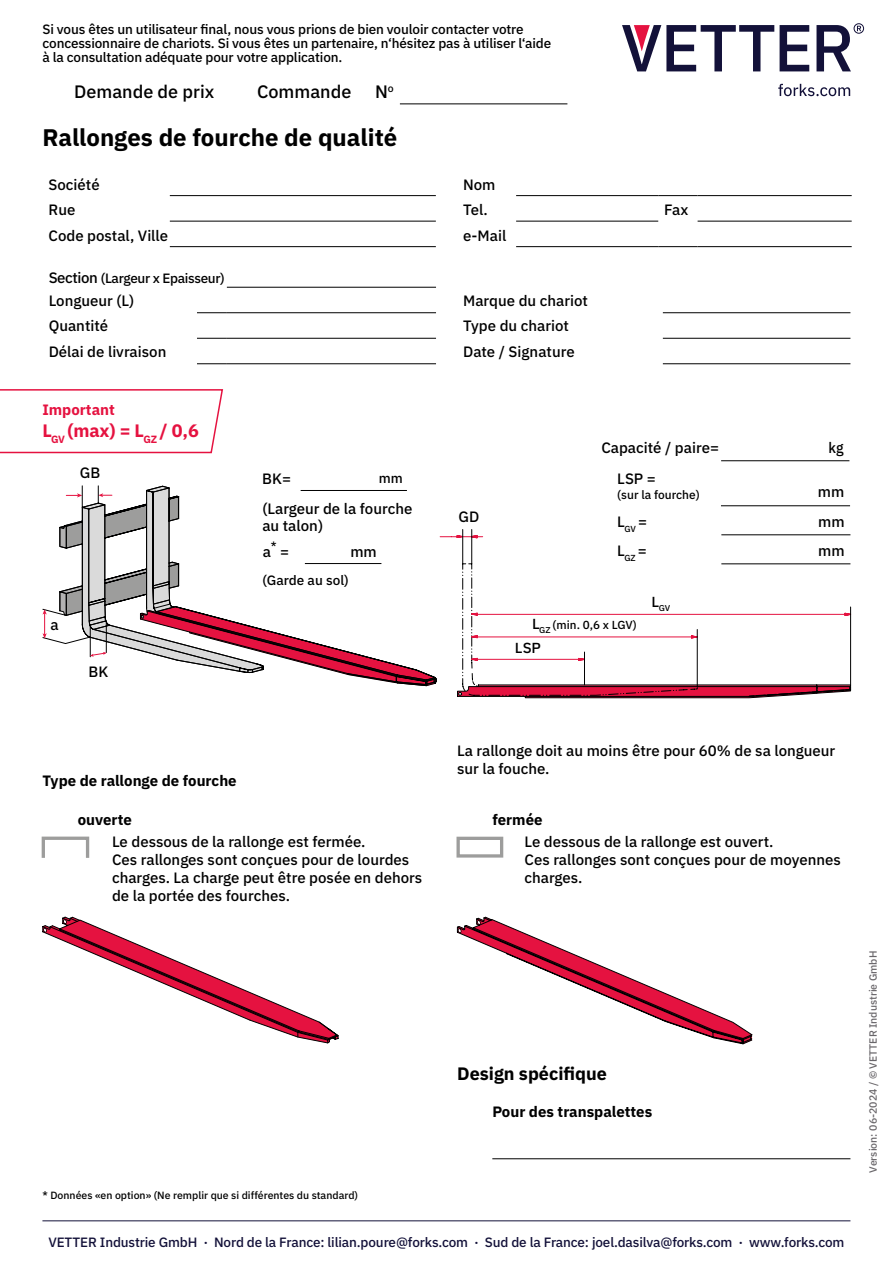
<style>
.page{position:relative;width:893px;height:1263px;background:#fff}
.page>*{position:absolute;margin:0;border:0;box-sizing:border-box;transform-origin:0 0}
.t1{font:700 24px "IBM Plex Sans";color:#000}
.t2{font:500 18px "IBM Plex Sans";color:#000}
.t3{font:700 18px "IBM Plex Sans";color:#e51240}
.t4{font:700 18px "IBM Plex Sans";color:#000}
.t5{font:500 15px/25.5px "IBM Plex Sans";color:#000}
.t6{font:700 15px "IBM Plex Sans";color:#000}
.t7{font:700 15px "IBM Plex Sans";color:#e51240}
.t8{font:500 15px "IBM Plex Sans";color:#000;scale:.93 1}
.t9{font:500 14.55px "IBM Plex Sans";color:#000}
.t10{font:500 13.65px "IBM Plex Sans";color:#000}
.t11{font:500 13.5px/14.2px "IBM Plex Sans";letter-spacing:-.01em;color:#000}
.t12{font:500 13.5px "IBM Plex Sans";letter-spacing:-.01em;color:#131139}
.t13{font:500 12px "IBM Plex Sans";color:#000}
.t14{font:500 11.7px "IBM Plex Sans";letter-spacing:-.01em;color:#000}
.t15{font:500 10.5px "IBM Plex Sans";color:#000}
.t16{font:500 10.5px "IBM Plex Sans";color:#69666a}
.t17{font:500 8.55px "IBM Plex Sans";color:#000}
.s1{font-size:15px}
.s2{font-size:14.55px}
</style>
<div class="page">
<hr style="left:170px;top:195px;width:266px;height:1px;background:#000">
<hr style="left:170px;top:221px;width:266px;height:1px;background:#000">
<hr style="left:170px;top:246px;width:266px;height:1px;background:#000">
<hr style="left:516px;top:195px;width:142px;height:1px;background:#000">
<hr style="left:658px;top:195px;width:40px;height:1px;background:#000">
<hr style="left:698px;top:195px;width:154px;height:1px;background:#000">
<hr style="left:516px;top:221px;width:142px;height:1px;background:#000">
<hr style="left:516px;top:246px;width:142px;height:1px;background:#000">
<hr style="left:658px;top:246px;width:40px;height:1px;background:#000">
<hr style="left:698px;top:246px;width:154px;height:1px;background:#000">
<hr style="left:698px;top:221px;width:154px;height:1px;background:#000">
<hr style="left:227px;top:287px;width:209px;height:1px;background:#000">
<hr style="left:197px;top:312px;width:30px;height:1px;background:#000">
<hr style="left:227px;top:312px;width:209px;height:1px;background:#000">
<hr style="left:197px;top:338px;width:30px;height:1px;background:#000">
<hr style="left:227px;top:338px;width:209px;height:1px;background:#000">
<hr style="left:197px;top:363px;width:30px;height:1px;background:#000">
<hr style="left:227px;top:363px;width:209px;height:1px;background:#000">
<hr style="left:663px;top:312px;width:187px;height:1px;background:#000">
<hr style="left:663px;top:338px;width:187px;height:1px;background:#000">
<hr style="left:663px;top:363px;width:187px;height:1px;background:#000">
<hr style="left:42px;top:1220px;width:808px;height:1px;background:#131139">
<svg style="left:622px;top:25px;width:152px;height:46px"></svg>
<svg style="left:780px;top:25px;width:29px;height:46px"></svg>
<svg style="left:816px;top:23px;width:48px;height:48px"></svg>
<svg style="left:778px;top:84px;width:72px;height:12px"></svg>
<hr style="left:400px;top:103px;width:167px;height:1px;background:#000">
<svg style="left:43px;top:609px;width:4px;height:29px"></svg>
<svg style="left:60px;top:493px;width:792px;height:205px"></svg>
<hr style="left:462px;top:529px;width:1px;height:35px;background:#000">
<hr style="left:471px;top:529px;width:1px;height:35px;background:#000">
<hr style="left:584px;top:652px;width:1px;height:33px;background:#000">
<hr style="left:697px;top:629px;width:1px;height:57px;background:#000">
<hr style="left:850px;top:607px;width:1px;height:78px;background:#000">
<hr style="left:721px;top:534px;width:129px;height:1px;background:#000">
<hr style="left:721px;top:563px;width:129px;height:1px;background:#000">
<hr style="left:301px;top:490px;width:106px;height:1px;background:#000">
<hr style="left:305px;top:563px;width:76px;height:1px;background:#000">
<svg style="left:0;top:389px;width:224px;height:65px"></svg>
<hr style="left:492px;top:1158px;width:358px;height:1px;background:#000">
<div style="left:456px;top:837px;width:47px;height:20px;border:3px solid #9d9d9c"></div>
<div style="left:42px;top:836px;width:47px;height:23px;border:3px solid #9d9d9c"></div>
<svg style="left:42px;top:916px;width:297px;height:127px"></svg>
<svg style="left:457px;top:916px;width:296px;height:128px"></svg>
<hr style="left:721px;top:460px;width:128px;height:1px;background:#000">
<hr style="left:721px;top:505px;width:129px;height:1px;background:#000">
<p class="t11" style="left:43px;top:21px;width:510px">Si vous êtes un utilisateur final, nous vous prions de bien vouloir contacter votre concessionnaire de chariots. Si vous êtes un partenaire, n‘hésitez pas à utiliser l‘aide à la consultation adéquate pour votre application.</p>
<p class="t2" style="left:74px;top:77px;width:142px">Demande de prix</p>
<p class="t2" style="left:257px;top:77px;width:96px">Commande</p>
<p class="t2" style="left:375px;top:77px;width:20px">N<sup>o</sup></p>
<h1 class="t1" style="left:43px;top:119px;width:356px">Rallonges de fourche de qualité</h1>
<p class="t5" style="left:49px;top:170px;width:121px">Société<br>Rue<br>Code postal, Ville</p>
<p class="t5" style="left:463px;top:170px;width:34px">Nom<br>Tel.</p>
<p class="t5" style="left:463px;top:221px;width:45px">e-Mail</p>
<p class="t11" style="left:49px;top:270px;width:178px"><span class="s1">Section</span> (Largeur x Epaisseur)</p>
<p class="t5" style="left:49px;top:286px;width:119px">Longueur (L)<br>Quantité<br>Délai de livraison</p>
<p class="t5" style="left:463px;top:286px;width:126px">Marque du chariot<br>Type du chariot<br>Date / Signature</p>
<p class="t5" style="left:664px;top:196px;width:26px">Fax</p>
<p class="t7" style="left:42px;top:397px;width:74px">Important</p>
<p class="t3" style="left:42px;top:416px;width:158px">L<sub>GV</sub> (max) = L<sub>GZ</sub> / 0,6</p>
<p class="t5" style="left:80px;top:458px;width:22px">GB</p>
<p class="t5" style="left:262px;top:464px;width:30px">BK=</p>
<p class="t10" style="left:379px;top:468px;width:26px">mm</p>
<p class="t5" style="left:262px;top:499px;width:152px;line-height:16.5px">(Largeur de la fourche au talon)</p>
<p class="t5" style="left:263px;top:538px;width:28px">a<sup>*</sup> =</p>
<p class="t5" style="left:350px;top:537px;width:28px">mm</p>
<p class="t11" style="left:262px;top:572px;width:88px">(Garde au sol)</p>
<p class="t5" style="left:459px;top:503px;width:22px">GD</p>
<p class="t5" style="left:601px;top:434px;width:119px">Capacité / paire=</p>
<p class="t8" style="left:829px;top:436px;width:18px">kg</p>
<p class="t5" style="left:617px;top:465px;width:40px">LSP =</p>
<p class="t13" style="left:617px;top:485px;width:84px">(sur la fourche)</p>
<p class="t5" style="left:818px;top:478px;width:28px">mm</p>
<p class="t5" style="left:617px;top:508px;width:31px">L<sub>GV</sub> =</p>
<p class="t5" style="left:818px;top:508px;width:28px">mm</p>
<p class="t5" style="left:617px;top:537px;width:31px">L<sub>GZ</sub> =</p>
<p class="t5" style="left:818px;top:537px;width:28px">mm</p>
<p class="t17" style="left:652px;top:602px;width:20px"><sup>L</sup>GV</p>
<p class="t5" style="left:50px;top:611px;width:10px">a</p>
<p class="t5" style="left:89px;top:657px;width:21px">BK</p>
<p class="t14" style="left:532px;top:615px;width:106px"><span class="s2">L</span><sub>GZ</sub> (min. 0,6 x LGV)</p>
<p class="t9" style="left:515px;top:637px;width:28px">LSP</p>
<p class="t6" style="left:42px;top:768px;width:196px">Type de rallonge de fourche</p>
<p class="t6" style="left:78px;top:808px;width:56px">ouverte</p>
<p class="t5" style="left:112px;top:831px;width:312px;line-height:18px">Le dessous de la rallonge est fermée.<br>Ces rallonges sont conçues pour de lourdes charges. La charge peut être posée en dehors de la portée des fourches.</p>
<p class="t5" style="left:457px;top:740px;width:380px;line-height:18px">La rallonge doit au moins être pour 60% de sa longueur sur la fouche.</p>
<p class="t6" style="left:492px;top:808px;width:52px">fermée</p>
<p class="t5" style="left:525px;top:831px;width:318px;line-height:18px">Le dessous de la rallonge est ouvert.<br>Ces rallonges sont conçues pour de moyennes charges.</p>
<p class="t15" style="left:43px;top:1187px;width:317px">* Données «en option» (Ne remplir que si différentes du standard)</p>
<p class="t4" style="left:457px;top:1059px;width:151px">Design spécifique</p>
<p class="t6" style="left:492px;top:1099px;width:161px">Pour des transpalettes</p>
<p class="t12" style="left:48px;top:1232px;width:797px">VETTER Industrie GmbH · Nord de la France: lilian.poure@forks.com · Sud de la France: joel.dasilva@forks.com · www.forks.com</p>
<p class="t16" style="left:865px;top:1172px;width:223px;rotate:-90deg">Version: 06-2024 / © VETTER Industrie GmbH</p>
</div>
